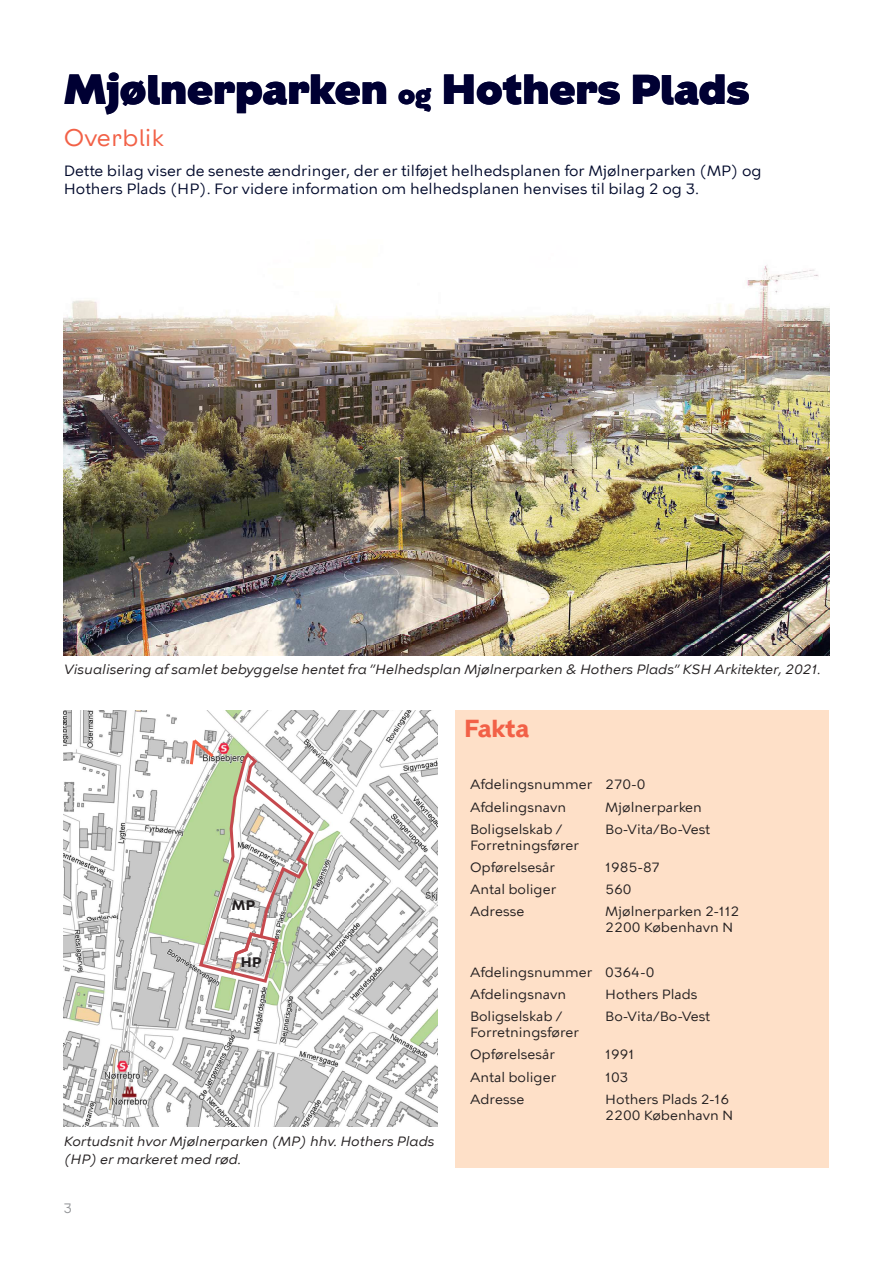
<style>
.page{position:relative;width:893px;height:1263px;background:#fff}
.page>*{position:absolute;margin:0;border:0;box-sizing:border-box;transform-origin:0 0}
.t1{font:900 42px "KBH";letter-spacing:.005em;color:#003}
.t2{font:24px "KBH";color:#f26147}
.t3{font:700 24px "KBH";color:#f26147}
.t4{font:15px/18px "KBH Tekst";color:#00092b}
.t5{font:13.5px/16.2px "KBH Tekst";color:#231f20}
.t6{font:italic 13.5px/18px "KBH Tekst";color:#231f20}
.t7{font:700 13.5px "KBH Tekst";color:#231f20}
.t8{font:13.5px "KBH Tekst";color:#939598}
.s1{font-size:27px}
</style>
<div class="page">
<div style="left:455px;top:710px;width:374px;height:457px;background:#fee0c8"></div>
<img style="left:64px;top:710px;width:373px;height:417px">
<img style="left:64px;top:265px;width:765px;height:391px">
<svg style="left:90px;top:626px;width:10px;height:5px"></svg>
<svg style="left:188px;top:736px;width:128px;height:249px"></svg>
<h1 class="t1" style="left:64px;top:72px;width:687px">Mjølnerparken <span class="s1">og</span> Hothers Plads</h1>
<h2 class="t2" style="left:64px;top:127px;width:101px">Overblik</h2>
<p class="t4" style="left:64px;top:163px;width:699px">Dette bilag viser de seneste ændringer, der er tilføjet helhedsplanen for Mjølnerparken (MP) og<br>Hothers Plads (HP). For videre information om helhedsplanen henvises til bilag 2 og 3.</p>
<p class="t6" style="left:64px;top:661px;width:759px">Visualisering af samlet bebyggelse hentet fra ”Helhedsplan Mjølnerparken &amp; Hothers Plads” KSH Arkitekter, 2021.</p>
<h2 class="t3" style="left:464px;top:715px;width:67px">Fakta</h2>
<p class="t7" style="left:232px;top:900px;width:25px">MP</p>
<p class="t7" style="left:241px;top:956px;width:22px">HP</p>
<p class="t6" style="left:64px;top:1133px;width:372px">Kortudsnit hvor Mjølnerparken (MP) hhv. Hothers Plads (HP) er markeret med rød.</p>
<p class="t8" style="left:64px;top:1197px;width:10px">3</p>
<p class="t5" style="left:470px;top:775px;width:177px;line-height:22px">Afdelingsnummer 270-0<br>Afdelingsnavn</p>
<p class="t5" style="left:605px;top:800px;width:98px">Mjølnerparken</p>
<p class="t5" style="left:470px;top:822px;width:111px">Boligselskab /<br>Forretningsfører</p>
<p class="t5" style="left:605px;top:822px;width:106px">Bo-Vita/Bo-Vest</p>
<p class="t5" style="left:470px;top:860px;width:86px">Opførelsesår</p>
<p class="t5" style="left:605px;top:860px;width:56px">1985-87</p>
<p class="t5" style="left:470px;top:882px;width:88px">Antal boliger</p>
<p class="t5" style="left:605px;top:882px;width:28px">560</p>
<p class="t5" style="left:470px;top:905px;width:56px">Adresse</p>
<p class="t5" style="left:605px;top:905px;width:136px">Mjølnerparken 2-112<br>2200 København N</p>
<p class="t5" style="left:470px;top:962px;width:186px;line-height:22.2px">Afdelingsnummer 0364-0<br>Afdelingsnavn</p>
<p class="t5" style="left:605px;top:987px;width:94px">Hothers Plads</p>
<p class="t5" style="left:470px;top:1009px;width:111px">Boligselskab /<br>Forretningsfører</p>
<p class="t5" style="left:605px;top:1009px;width:106px">Bo-Vita/Bo-Vest</p>
<p class="t5" style="left:470px;top:1048px;width:86px">Opførelsesår</p>
<p class="t5" style="left:605px;top:1048px;width:31px">1991</p>
<p class="t5" style="left:470px;top:1070px;width:88px">Antal boliger</p>
<p class="t5" style="left:605px;top:1070px;width:25px">103</p>
<p class="t5" style="left:470px;top:1092px;width:56px">Adresse</p>
<p class="t5" style="left:605px;top:1092px;width:130px">Hothers Plads 2-16<br>2200 København N</p>
</div>
